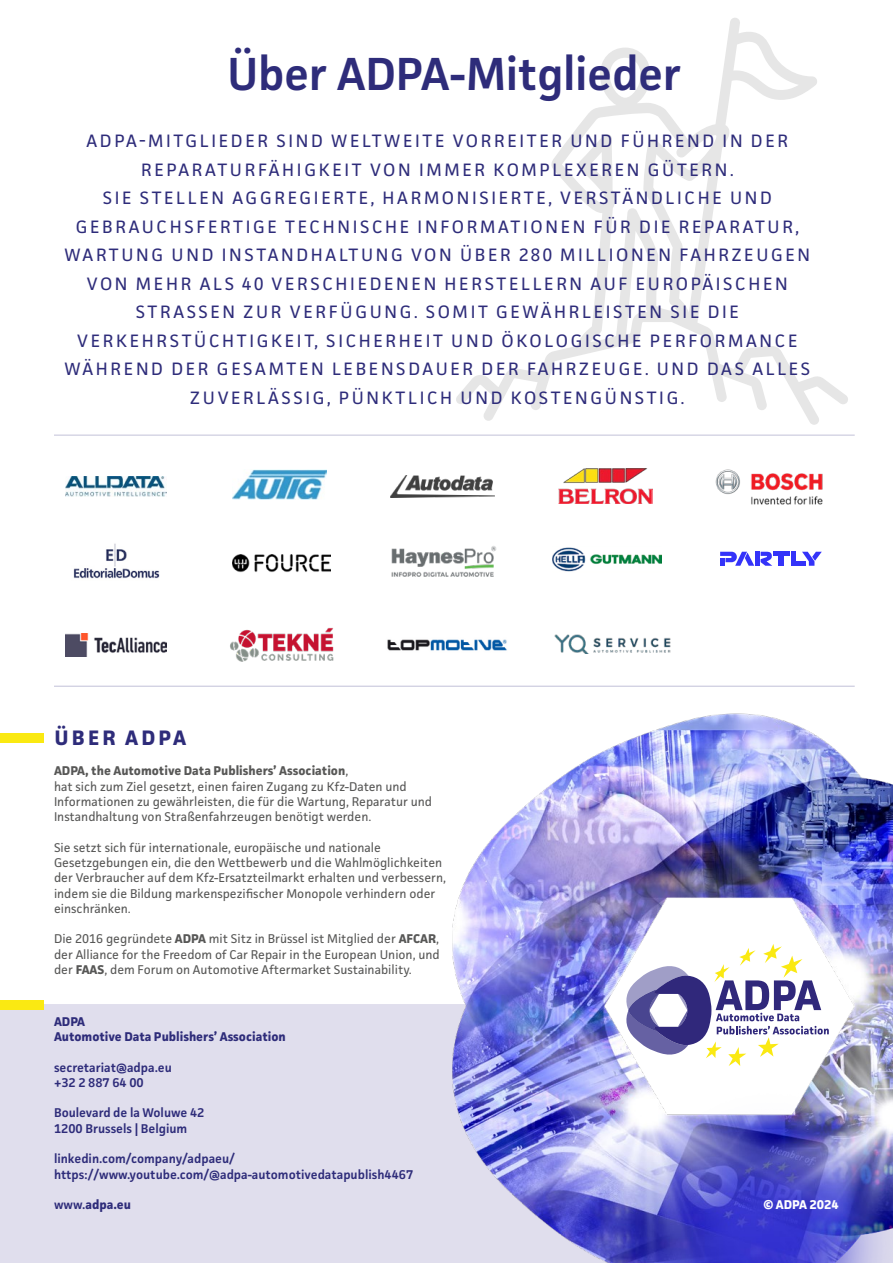
<style>
.page{position:relative;width:893px;height:1263px;background:#fff}
.page>*{position:absolute;margin:0;border:0;box-sizing:border-box;transform-origin:0 0}
.t1{font:600 46.5px "Facit";letter-spacing:-.01em;color:#2e2c7a}
.t2{font:700 21px "Facit";letter-spacing:.15em;color:#2e2c7a}
.t3{font:18px/28.5px "Facit";letter-spacing:.15em;color:#2e2c7a;text-align:center}
.t4{font:12.75px/15.3px "Facit";color:#575756}
.t5{font:600 12.75px/15.3px "Facit";color:#2e2c7a}
.t6{font:700 12.75px/15.3px "Facit";color:#2e2c7a}
.t7{font:700 12.75px "Facit";color:#fff}
.s1{font-weight:700}
.s2{font-weight:600}
</style>
<div class="page">
<svg style="left:456px;top:18px;width:392px;height:407px"></svg>
<div style="left:0;top:1004px;width:416px;height:259px;background:#e0deed"></div>
<img style="left:416px;top:713px;width:477px;height:550px">
<div style="left:0;top:733px;width:43px;height:9px;background:#fae912"></div>
<div style="left:0;top:1000px;width:43px;height:10px;background:#fae912"></div>
<img style="left:391px;top:476px;width:103px;height:21px">
<img style="left:715px;top:469px;width:108px;height:36px">
<img style="left:553px;top:547px;width:108px;height:25px">
<img style="left:230px;top:627px;width:104px;height:35px">
<img style="left:387px;top:639px;width:120px;height:12px">
<img style="left:66px;top:476px;width:101px;height:21px">
<img style="left:66px;top:634px;width:101px;height:23px">
<img style="left:554px;top:634px;width:117px;height:20px">
<img style="left:232px;top:469px;width:94px;height:30px">
<img style="left:73px;top:543px;width:87px;height:36px">
<img style="left:232px;top:554px;width:99px;height:19px">
<svg style="left:761px;top:552px;width:11px;height:14px"></svg>
<div style="left:755px;top:552px;width:5px;height:14px;background:#3433f9"></div>
<div style="left:791px;top:552px;width:5px;height:14px;background:#3433f9"></div>
<div style="left:796px;top:561px;width:10px;height:5px;background:#3433f9"></div>
<hr style="left:773px;top:552px;width:17px;height:4px;background:#3433f9">
<div style="left:779px;top:557px;width:5px;height:9px;background:#3433f9"></div>
<svg style="left:720px;top:552px;width:34px;height:14px"></svg>
<div style="left:720px;top:558px;width:5px;height:8px;background:#3433f9"></div>
<svg style="left:802px;top:552px;width:20px;height:14px"></svg>
<hr style="left:54px;top:686px;width:801px;height:1px;background:#2e2c7a">
<hr style="left:54px;top:435px;width:801px;height:1px;background:#2e2c7a">
<img style="left:559px;top:468px;width:93px;height:35px">
<svg style="left:625px;top:944px;width:204px;height:122px"></svg>
<img style="left:391px;top:546px;width:106px;height:31px">
<h1 class="t1" style="left:227px;top:45px;width:456px">Über ADPA-Mitglieder</h1>
<p class="t3" style="left:64px;top:127px;width:747px">ADPA-MITGLIEDER SIND WELTWEITE VORREITER UND FÜHREND IN DER REPARATURFÄHIGKEIT VON IMMER KOMPLEXEREN GÜTERN.<br>SIE STELLEN AGGREGIERTE, HARMONISIERTE, VERSTÄNDLICHE UND GEBRAUCHSFERTIGE TECHNISCHE INFORMATIONEN FÜR DIE REPARATUR, WARTUNG UND INSTANDHALTUNG VON ÜBER 280 MILLIONEN FAHRZEUGEN VON MEHR ALS 40 VERSCHIEDENEN HERSTELLERN AUF EUROPÄISCHEN STRASSEN ZUR VERFÜGUNG. SOMIT GEWÄHRLEISTEN SIE DIE VERKEHRSTÜCHTIGKEIT, SICHERHEIT UND ÖKOLOGISCHE PERFORMANCE WÄHREND DER GESAMTEN LEBENSDAUER DER FAHRZEUGE. UND DAS ALLES ZUVERLÄSSIG, PÜNKTLICH UND KOSTENGÜNSTIG.</p>
<h2 class="t2" style="left:55px;top:724px;width:133px">ÜBER ADPA</h2>
<p class="t4" style="left:54px;top:763px;width:379px"><span class="s1">ADPA, the Automotive Data Publishers’ Association</span>,<br>hat sich zum Ziel gesetzt, einen fairen Zugang zu Kfz-Daten und Informationen zu gewährleisten, die für die Wartung, Reparatur und Instandhaltung von Straßenfahrzeugen benötigt werden.</p>
<p class="t4" style="left:54px;top:839px;width:394px">Sie setzt sich für internationale, europäische und nationale Gesetzgebungen ein, die den Wettbewerb und die Wahlmöglichkeiten der Verbraucher auf dem Kfz-Ersatzteilmarkt erhalten und verbessern, indem sie die Bildung markenspezifischer Monopole verhindern oder einschränken.</p>
<p class="t4" style="left:54px;top:931px;width:387px;text-align:justify">Die 2016 gegründete <span class="s1">ADPA</span> mit Sitz in Brüssel ist Mitglied der <span class="s1">AFCAR</span>, der Alliance for the Freedom of Car Repair in the European Union, und der <span class="s1">FAAS</span>, dem Forum on Automotive Aftermarket Sustainability.</p>
<p class="t6" style="left:54px;top:1013px;width:233px">ADPA<br>Automotive Data Publishers’ Association</p>
<p class="t5" style="left:54px;top:1059px;width:119px">secretariat@adpa.eu +32 2 887 64 00</p>
<p class="t5" style="left:54px;top:1105px;width:152px">Boulevard de la Woluwe 42<br>1200 Brussels | Belgium</p>
<p class="t5" style="left:54px;top:1151px;width:361px">linkedin.com/company/adpaeu/ https://www.youtube.com/@adpa-automotivedatapublish4467</p>
<p class="t6" style="left:54px;top:1197px;width:78px"><span class="s2">www.</span>adpa.eu</p>
<p class="t7" style="left:763px;top:1196px;width:77px">© ADPA 2024</p>
</div>
